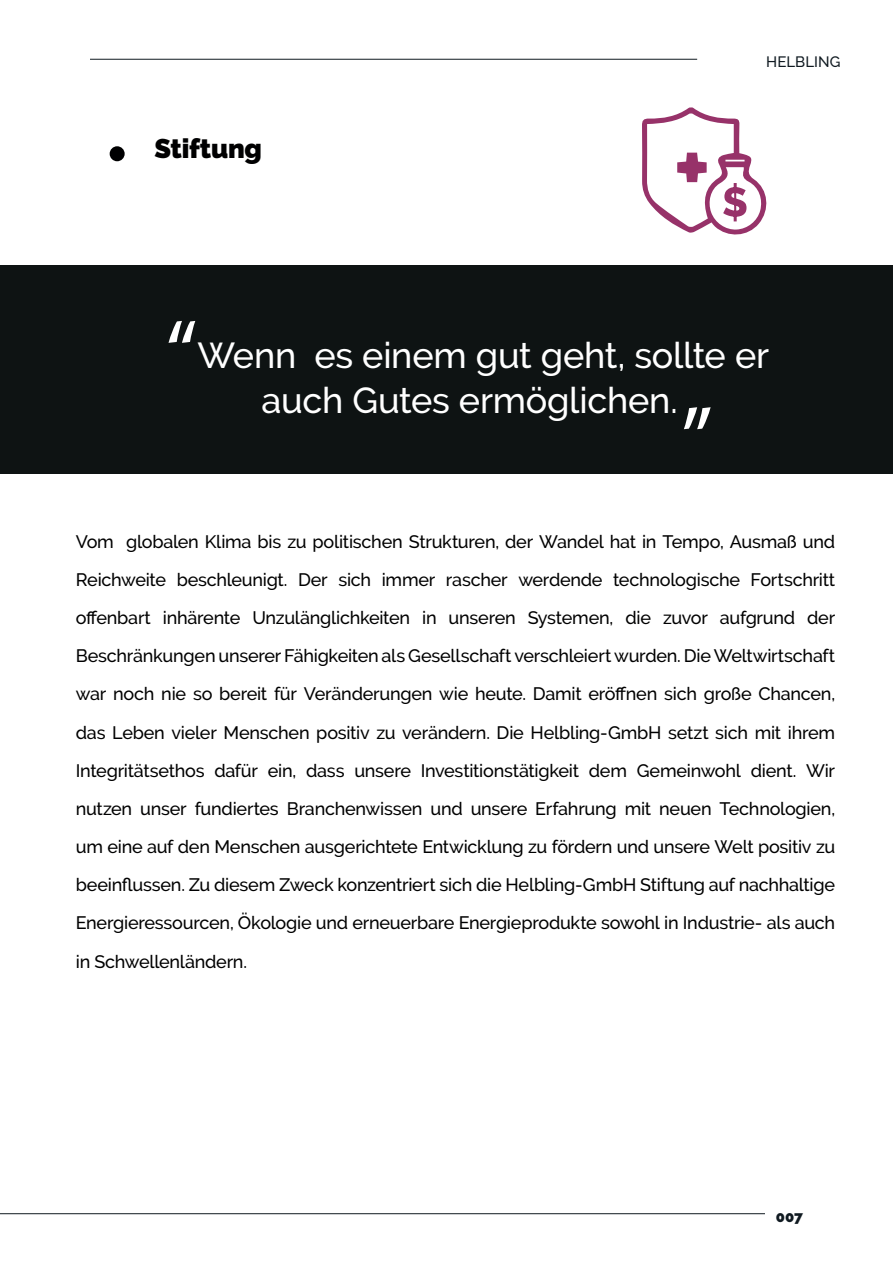
<style>
.page{position:relative;width:893px;height:1263px;background:#fff}
.page>*{position:absolute;margin:0;border:0;box-sizing:border-box;transform-origin:0 0}
.Headline_29_30_Left{font:90px "Myriad Pro";color:#fff}
.Headline_29_30_Left-2{font:500 36px/45px "Raleway";letter-spacing:-.01em;color:#fff}
.Headline_29_30_Left-3{font:900 27px "Raleway";letter-spacing:-.01em;color:#000001}
.Headline_29_30_Left-4{font:500 18px/38.2px "Raleway";letter-spacing:-.015em;color:#000001;text-align:justify}
.t1{font:500 15px "Raleway";letter-spacing:.005em;color:#101a21}
.t2{font:900 15px "Raleway";color:#101a21}
</style>
<div class="page">
<hr style="left:0;top:1213px;width:765px;height:1px;background:#101a21">
<hr style="left:90px;top:59px;width:607px;height:1px;background:#101a21">
<div style="left:0;top:266px;width:893px;height:208px;background:#0e1313"></div>
<div style="left:110px;top:146px;width:15px;height:15px;background:#000001;border-radius:50%"></div>
<svg style="left:642px;top:107px;width:125px;height:128px"></svg>
<p class="Headline_29_30_Left-3" style="left:154px;top:132px;width:109px">Stiftung</p>
<p class="t1" style="left:766px;top:53px;width:76px">HELBLING</p>
<p class="Headline_29_30_Left" style="left:165px;top:297px;width:33px">“</p>
<p class="Headline_29_30_Left-2" style="left:262px;top:332px;width:509px;text-indent:-64px">Wenn es einem gut geht, sollte er auch Gutes ermöglichen.</p>
<p class="Headline_29_30_Left" style="left:714px;top:453px;width:33px;rotate:-180deg">“</p>
<p class="Headline_29_30_Left-4" style="left:76px;top:522px;width:761px">Vom globalen Klima bis zu politischen Strukturen, der Wandel hat in Tempo, Ausmaß und Reichweite beschleunigt. Der sich immer rascher werdende technologische Fortschritt offenbart inhärente Unzulänglichkeiten in unseren Systemen, die zuvor aufgrund der Beschränkungen unserer Fähigkeiten als Gesellschaft verschleiert wurden. Die Weltwirtschaft war noch nie so bereit für Veränderungen wie heute. Damit eröffnen sich große Chancen, das Leben vieler Menschen positiv zu verändern. Die Helbling-GmbH setzt sich mit ihrem Integritätsethos dafür ein, dass unsere Investitionstätigkeit dem Gemeinwohl dient. Wir nutzen unser fundiertes Branchenwissen und unsere Erfahrung mit neuen Technologien, um eine auf den Menschen ausgerichtete Entwicklung zu fördern und unsere Welt positiv zu beeinflussen. Zu diesem Zweck konzentriert sich die Helbling-GmbH Stiftung auf nachhaltige Energieressourcen, Ökologie und erneuerbare Energieprodukte sowohl in Industrie- als auch in Schwellenländern.</p>
<p class="t2" style="left:776px;top:1208px;width:29px">007</p>
</div>
